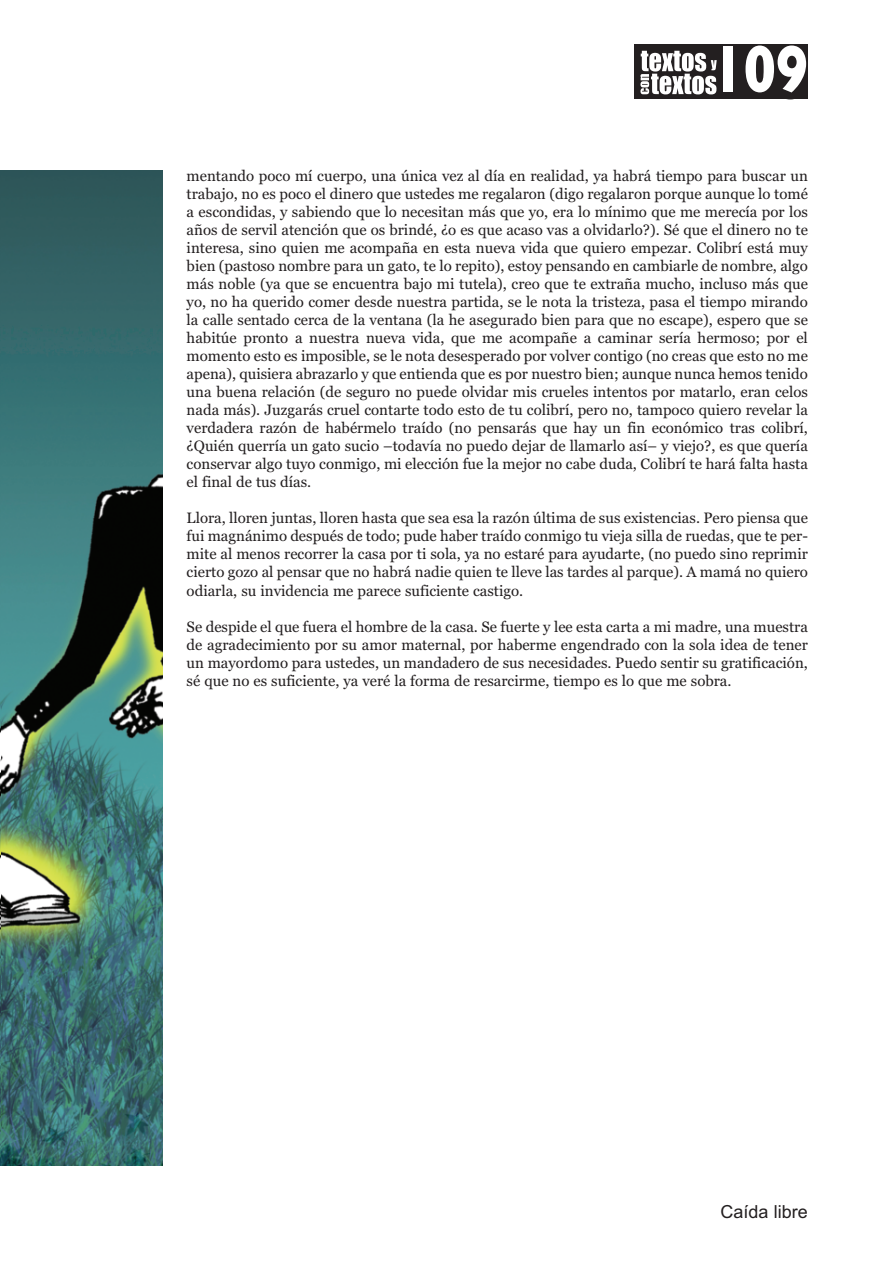
<style>
.page{position:relative;width:893px;height:1263px;background:#fff}
.page>*{position:absolute;margin:0;border:0;box-sizing:border-box;transform-origin:0 0}
.t1{font:700 67.5px "Gill Sans";color:#fff;scale:.8 1}
.t2{font:18px "Arial";color:#231f20}
.t3{font:15px/18px "Georgia";color:#231f20;text-align:justify}
</style>
<div class="page">
<div style="left:634px;top:44px;width:174px;height:55px;background:#231f20"></div>
<svg style="left:640px;top:51px;width:77px;height:43px"></svg>
<svg style="left:2px;top:170px;width:160px;height:995px;background:#3f6e6a"></svg>
<h1 class="t1" style="left:712px;top:15px;width:122px">109</h1>
<p class="t3" style="left:187px;top:167px;width:623px">mentando poco mí cuerpo, una única vez al día en realidad, ya habrá tiempo para buscar un trabajo, no es poco el dinero que ustedes me regalaron (digo regalaron porque aunque lo tomé a escondidas, y sabiendo que lo necesitan más que yo, era lo mínimo que me merecía por los años de servil atención que os brindé, ¿o es que acaso vas a olvidarlo?). Sé que el dinero no te interesa, sino quien me acompaña en esta nueva vida que quiero empezar. Colibrí está muy bien (pastoso nombre para un gato, te lo repito), estoy pensando en cambiarle de nombre, algo más noble (ya que se encuentra bajo mi tutela), creo que te extraña mucho, incluso más que yo, no ha querido comer desde nuestra partida, se le nota la tristeza, pasa el tiempo mirando la calle sentado cerca de la ventana (la he asegurado bien para que no escape), espero que se habitúe pronto a nuestra nueva vida, que me acompañe a caminar sería hermoso; por el momento esto es imposible, se le nota desesperado por volver contigo (no creas que esto no me apena), quisiera abrazarlo y que entienda que es por nuestro bien; aunque nunca hemos tenido una buena relación (de seguro no puede olvidar mis crueles intentos por matarlo, eran celos nada más). Juzgarás cruel contarte todo esto de tu colibrí, pero no, tampoco quiero revelar la verdadera razón de habérmelo traído (no pensarás que hay un fin económico tras colibrí, ¿Quién querría un gato sucio –todavía no puedo dejar de llamarlo así– y viejo?, es que quería conservar algo tuyo conmigo, mi elección fue la mejor no cabe duda, Colibrí te hará falta hasta el final de tus días.</p>
<p class="t3" style="left:187px;top:509px;width:623px">Llora, lloren juntas, lloren hasta que sea esa la razón última de sus existencias. Pero piensa que fui magnánimo después de todo; pude haber traído conmigo tu vieja silla de ruedas, que te per&shy;mite al menos recorrer la casa por ti sola, ya no estaré para ayudarte, (no puedo sino reprimir cierto gozo al pensar que no habrá nadie quien te lleve las tardes al parque). A mamá no quiero odiarla, su invidencia me parece suficiente castigo.</p>
<p class="t3" style="left:187px;top:617px;width:623px">Se despide el que fuera el hombre de la casa. Se fuerte y lee esta carta a mi madre, una muestra de agradecimiento por su amor maternal, por haberme engendrado con la sola idea de tener un mayordomo para ustedes, un mandadero de sus necesidades. Puedo sentir su gratificación, sé que no es suficiente, ya veré la forma de resarcirme, tiempo es lo que me sobra.</p>
<p class="t2" style="left:720px;top:1200px;width:89px">Caída libre</p>
</div>
